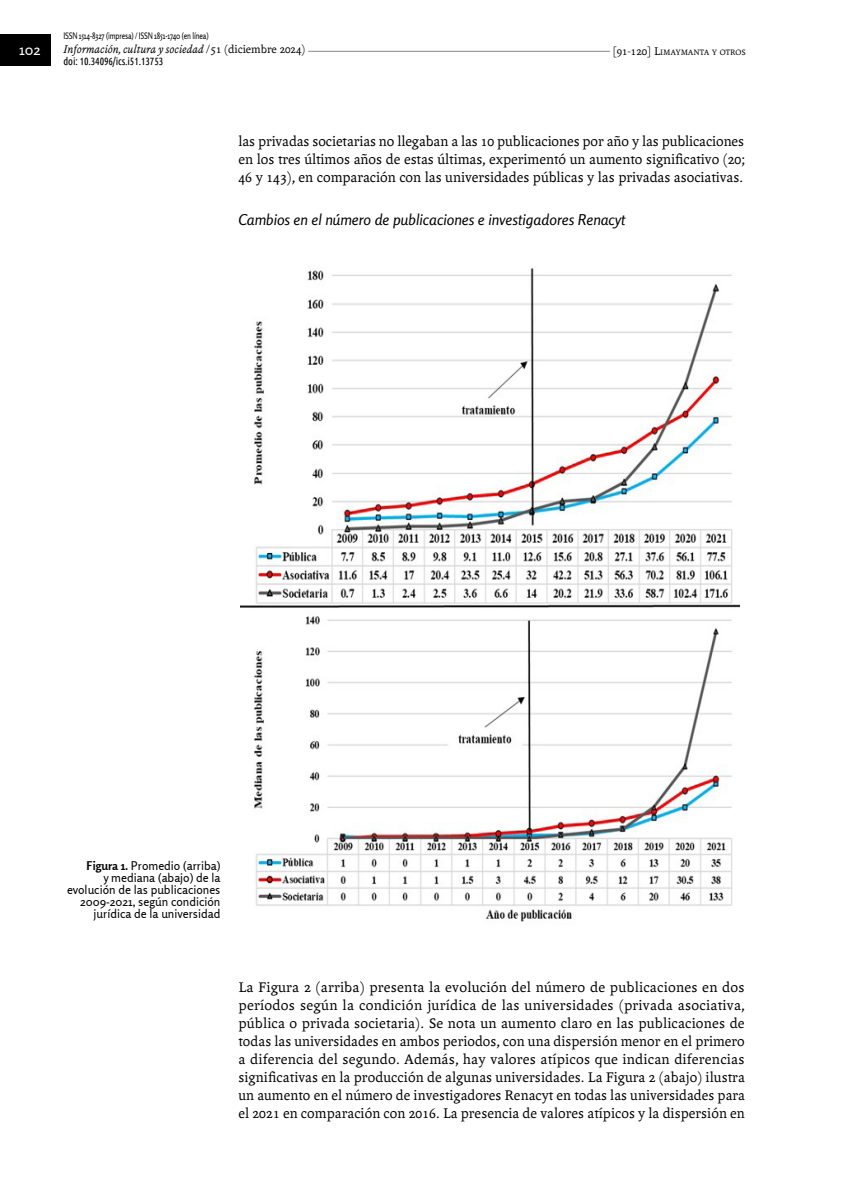
<style>
.page{position:relative;width:851px;height:1191px;background:#fff}
.page>*{position:absolute;margin:0;border:0;box-sizing:border-box;transform-origin:0 0}
.t1{font:15px/18px "Andralis ND Os F";letter-spacing:.005em;color:#000;text-align:justify}
.t2{font:italic 15px "Rosario";color:#000}
.t3{font:15px "Rosario";color:#fff}
.t4{font:12px/12px "Rosario";color:#000;text-align:right}
.t5{font:italic 12px "Andralis ND Os F";color:#000}
.t6{font:10.5px "Ubuntu Condensed";letter-spacing:-.01em;color:#000}
.t7{font:9px "Rosario";letter-spacing:-.02em;color:#000;scale:.8 1}
.t8{font:8.4px "Andralis ND Os F";color:#000}
.s1{font-style:normal}
.s2{font-size:12px}
.s3{font-weight:700}
</style>
<div class="page">
<hr style="left:204px;top:51px;width:534px;height:1px;background:#878787">
<div style="left:63px;top:42px;width:245px;height:15px;background:#fff"></div>
<div style="left:0;top:35px;width:50px;height:31px;background:#000"></div>
<div style="left:609px;top:44px;width:136px;height:15px;background:#fff"></div>
<img style="left:241px;top:267px;width:498px;height:655px">
<p class="t7" style="left:63px;top:31px;width:183px">ISSN 1514-8327 (impresa) / ISSN 1851-1740 (en línea)</p>
<p class="t5" style="left:63px;top:43px;width:243px">Información, cultura y sociedad <span class="s1">/51 (diciembre 2024)</span></p>
<p class="t6" style="left:63px;top:55px;width:101px">doi: 10.34096/ics.i51.13753</p>
<p class="t3" style="left:19px;top:41px;width:23px">102</p>
<p class="t8" style="left:612px;top:48px;width:134px"><span class="s2">[91-120]</span> <span class="s2">L</span>IMAYMANTA Y OTROS</p>
<p class="t1" style="left:238px;top:132px;width:507px">las privadas societarias no llegaban a las 10 publicaciones por año y las publicaciones en los tres últimos años de estas últimas, experimentó un aumento significativo (20; 46 y 143), en comparación con las universidades públicas y las privadas asociativas.</p>
<p class="t2" style="left:238px;top:211px;width:388px">Cambios en el número de publicaciones e investigadores Renacyt</p>
<p class="t4" style="left:67px;top:859px;width:155px"><span class="s3">Figura 1.</span> Promedio (arriba)<br>y mediana (abajo) de la evolución de las publicaciones<br>2009-2021, según condición jurídica de la universidad</p>
<p class="t1" style="left:238px;top:978px;width:508px">La Figura 2 (arriba) presenta la evolución del número de publicaciones en dos períodos según la condición jurídica de las universidades (privada asociativa, pública o privada societaria). Se nota un aumento claro en las publicaciones de todas las universidades en ambos periodos, con una dispersión menor en el primero a diferencia del segundo. Además, hay valores atípicos que indican diferencias significativas en la producción de algunas universidades. La Figura 2 (abajo) ilustra un aumento en el número de investigadores Renacyt en todas las universidades para el 2021 en comparación con 2016. La presencia de valores atípicos y la dispersión en</p>
</div>
